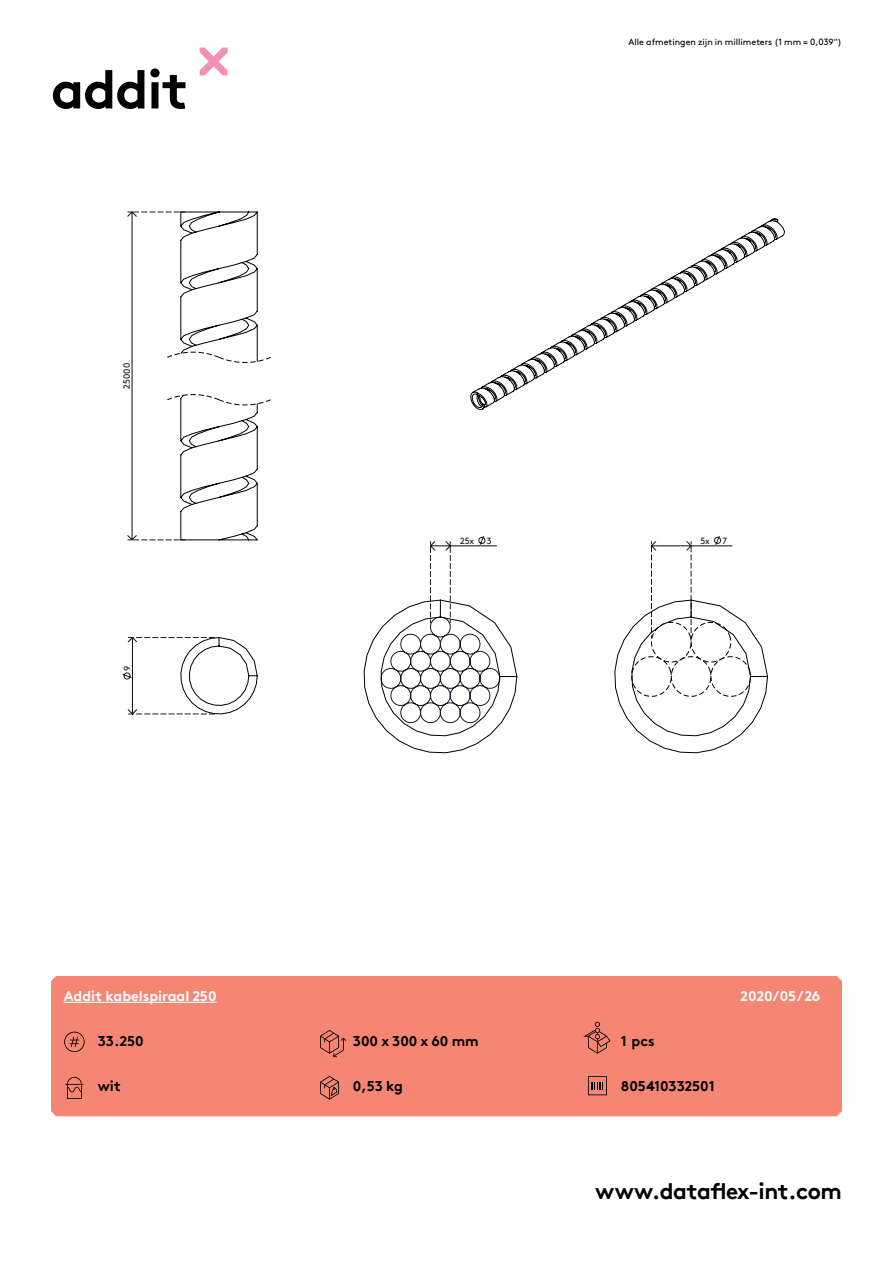
<style>
.page{position:relative;width:893px;height:1263px;background:#fff}
.page>*{position:absolute;margin:0;border:0;box-sizing:border-box;transform-origin:0 0}
.hoofdstuk{font:700 54px "Brown Pro TT";letter-spacing:-.02em;color:#000}
.t1{font:700 22.5px "Brown Pro TT";letter-spacing:-.02em;color:#000}
.specificaties{font:700 14.25px "Brown Pro TT";color:#000}
.t2{font:700 14.25px "Brown Pro TT";color:#fff}
.t3{font:9px "Brown";color:#000}
.t4{font:9px "Brown Pro TT Regular Alt";color:#191924}
</style>
<div class="page">
<svg style="left:200px;top:47px;width:28px;height:28px"></svg>
<div style="left:51px;top:976px;width:791px;height:140px;background:#f58674"></div>
<svg style="left:122px;top:637px;width:136px;height:78px"></svg>
<svg style="left:127px;top:211px;width:144px;height:330px"></svg>
<svg style="left:470px;top:218px;width:315px;height:192px"></svg>
<svg style="left:363px;top:536px;width:405px;height:217px"></svg>
<svg style="left:64px;top:1032px;width:21px;height:20px"></svg>
<svg style="left:65px;top:1077px;width:18px;height:22px"></svg>
<svg style="left:320px;top:1030px;width:26px;height:27px"></svg>
<svg style="left:583px;top:1022px;width:27px;height:32px"></svg>
<svg style="left:320px;top:1076px;width:19px;height:24px"></svg>
<svg style="left:588px;top:1076px;width:19px;height:19px"></svg>
<hr style="left:64px;top:1002px;width:153px;height:1px;background:#fff">
<p class="hoofdstuk" style="left:51px;top:46px;width:139px">addit</p>
<p class="t4" style="left:120px;top:389px;width:27px;rotate:-90deg">25000</p>
<p class="t4" style="left:120px;top:671px;width:7px;rotate:-90deg">9</p>
<p class="t3" style="left:628px;top:35px;width:215px">Alle afmetingen zijn in millimeters (1 mm = 0,039")</p>
<p class="t4" style="left:460px;top:534px;width:16px">25x</p>
<p class="t4" style="left:487px;top:534px;width:6px">3</p>
<p class="t4" style="left:700px;top:534px;width:11px">5x</p>
<p class="t4" style="left:723px;top:534px;width:6px">7</p>
<h3 class="t2" style="left:64px;top:985px;width:154px">Addit kabelspiraal 250</h3>
<h3 class="t2" style="left:740px;top:985px;width:82px">2020/05/26</h3>
<h3 class="specificaties" style="left:98px;top:1029px;width:47px">33.250</h3>
<p class="specificaties" style="left:98px;top:1074px;width:25px">wit</p>
<p class="specificaties" style="left:353px;top:1029px;width:127px">300 x 300 x 60 mm</p>
<p class="specificaties" style="left:621px;top:1029px;width:35px">1 pcs</p>
<p class="specificaties" style="left:353px;top:1074px;width:52px">0,53 kg</p>
<h3 class="specificaties" style="left:621px;top:1074px;width:96px">805410332501</h3>
<h2 class="t1" style="left:595px;top:1173px;width:248px">www.dataflex-int.com</h2>
</div>
